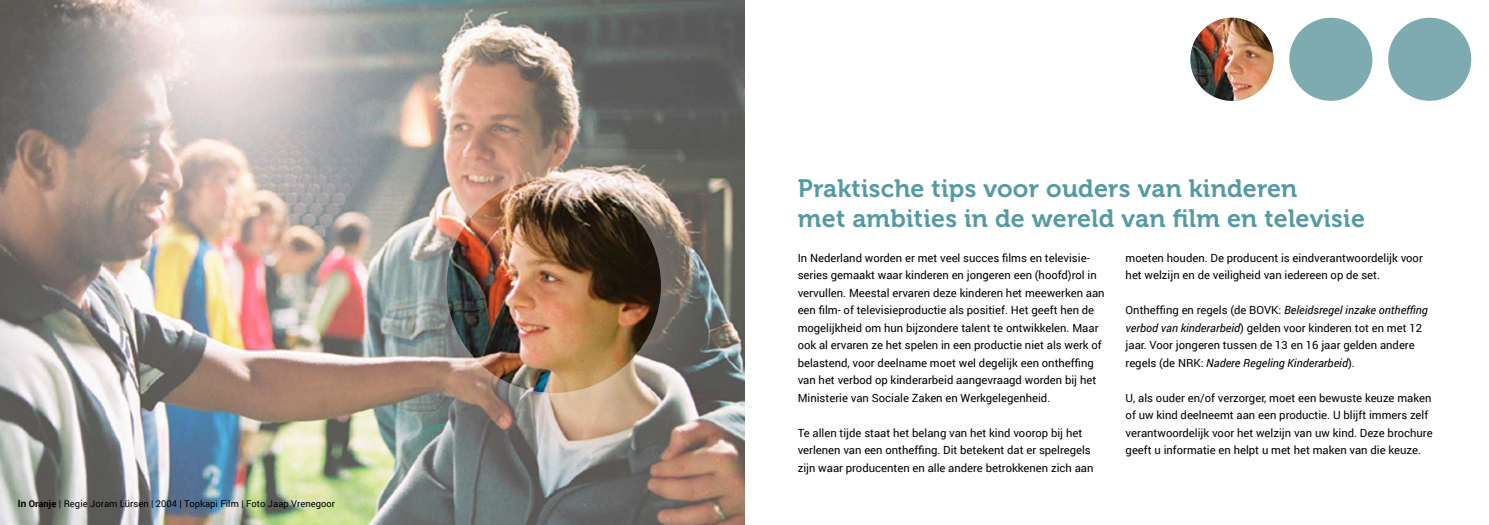
<style>
.page{position:relative;width:1489px;height:525px;background:#fff}
.page>*{position:absolute;margin:0;border:0;box-sizing:border-box;transform-origin:0 0}
.t1{font:25px/30px "Museo 700";letter-spacing:.01em;color:#549aa5}
.t2{font:11.25px/17.5px "Roboto";color:#000}
.t3{font:9.38px "Roboto";letter-spacing:.005em;color:#000}
.s1{font-weight:700;font-size:10px}
.s2{font-weight:700}
.s3{font-style:italic}
</style>
<div class="page">
<div style="left:1289px;top:18px;width:83px;height:83px;background:#7eabaf;border-radius:50%"></div>
<img style="left:1190px;top:18px;width:83px;height:83px;border-radius:42px">
<img style="left:0;top:0;width:744px;height:524px">
<div style="left:1387px;top:18px;width:83px;height:83px;background:#7eabaf;border-radius:50%"></div>
<div style="left:382px;top:114px;width:343px;height:343px;background:#fff;opacity:.3"></div>
<img style="left:446px;top:178px;width:215px;height:215px;border-radius:107px">
<p class="t3" style="left:18px;top:496px;width:319px"><span class="s1">In</span> <span class="s2">Oranje</span> | Regie Joram Lürsen | 2004 | Topkapi Film | Foto Jaap Vrenegoor</p>
<h1 class="t1" style="left:798px;top:173px;width:568px">Praktische tips voor ouders van kinderen<br>met ambities in de wereld van film en televisie</h1>
<p class="t2" style="left:797px;top:248px;width:308px">In Nederland worden er met veel succes films en televisie&shy;series gemaakt waar kinderen en jongeren een (hoofd)rol in vervullen. Meestal ervaren deze kinderen het meewerken aan een film- of televisieproductie als positief. Het geeft hen de mogelijkheid om hun bijzondere talent te ontwikkelen. Maar ook al ervaren ze het spelen in een productie niet als werk of belastend, voor deelname moet wel degelijk een ontheffing van het verbod op kinderarbeid aangevraagd worden bij het Ministerie van Sociale Zaken en Werkgelegenheid.</p>
<p class="t2" style="left:797px;top:423px;width:297px">Te allen tijde staat het belang van het kind voorop bij het verlenen van een ontheffing. Dit betekent dat er spelregels zijn waar producenten en alle andere betrokkenen zich aan</p>
<p class="t2" style="left:1125px;top:248px;width:299px">moeten houden. De producent is eindverantwoordelijk voor het welzijn en de veiligheid van iedereen op de set.</p>
<p class="t2" style="left:1125px;top:301px;width:304px">Ontheffing en regels (de BOVK: <span class="s3">Beleidsregel inzake ontheffing verbod van kinderarbeid</span>) gelden voor kinderen tot en met 12 jaar. Voor jongeren tussen de 13 en 16 jaar gelden andere regels (de NRK: <span class="s3">Nadere Regeling Kinderarbeid</span>).</p>
<p class="t2" style="left:1125px;top:388px;width:308px">U, als ouder en/of verzorger, moet een bewuste keuze maken of uw kind deelneemt aan een productie. U blijft immers zelf verantwoordelijk voor het welzijn van uw kind. Deze brochure geeft u informatie en helpt u met het maken van die keuze.</p>
</div>
